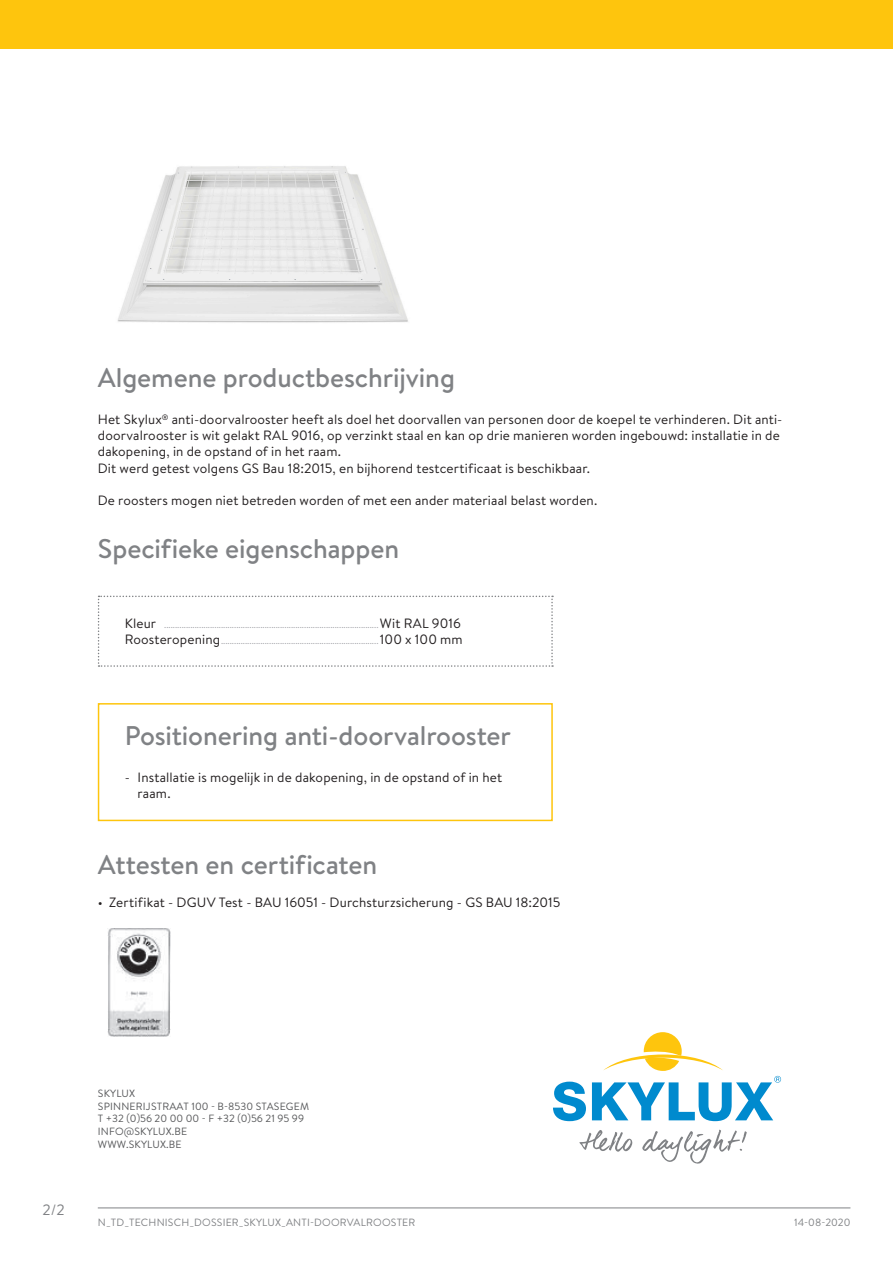
<style>
.page{position:relative;width:893px;height:1263px;background:#fff}
.page>*{position:absolute;margin:0;border:0;box-sizing:border-box;transform-origin:0 0}
.Titel_2{font:500 27px "Brandon Text";letter-spacing:-.005em;color:#808285}
.t1{font:15px "Brandon Text";color:#808285}
.tekst{font:13.5px/16.2px "Brandon Text";letter-spacing:.01em;color:#231f20}
.tekst_cursief{font:13.5px "Brandon Text";letter-spacing:.01em;color:#231f20}
.tekst_insprong{font:13.5px/16.2px "Brandon Text";letter-spacing:.01em;color:#231f20}
.t2{font:10.5px "Brandon Text";letter-spacing:.02em;color:#57585a}
.t3{font:10.5px "Brandon Text";letter-spacing:.02em;color:#808285}
.t4{font:10.5px "Brandon Text";color:#57585a}
.tekst_tabel{font:9px "Brandon Text";color:#a8a9ad}
.s1{font-size:13.5px;color:#231f20}
</style>
<div class="page">
<svg style="left:98px;top:596px;width:455px;height:71px"></svg>
<hr style="left:98px;top:1207px;width:752px;height:1px;background:#808285">
<div style="left:0;top:0;width:893px;height:49px;background:#fec50d"></div>
<div style="left:511px;top:1008px;width:353px;height:201px;background:#fff"></div>
<svg style="left:553px;top:1081px;width:33px;height:40px"></svg>
<svg style="left:579px;top:1130px;width:53px;height:22px"></svg>
<svg style="left:642px;top:1130px;width:105px;height:34px"></svg>
<svg style="left:592px;top:1032px;width:189px;height:89px"></svg>
<div style="left:98px;top:703px;width:455px;height:118px;border:2px solid #fec50d"></div>
<img style="left:107px;top:928px;width:64px;height:109px">
<img style="left:117px;top:166px;width:291px;height:157px">
<p class="Titel_2" style="left:98px;top:359px;width:359px">Algemene productbeschrijving</p>
<p class="tekst" style="left:98px;top:411px;width:686px">Het Skylux<sup>®</sup> anti-doorvalrooster heeft als doel het doorvallen van personen door de koepel te verhinderen. Dit anti&shy;doorvalrooster is wit gelakt RAL 9016, op verzinkt staal en kan op drie manieren worden ingebouwd: installatie in de dakopening, in de opstand of in het raam.</p>
<p class="tekst" style="left:98px;top:459px;width:494px">Dit werd getest volgens GS Bau 18:2015, en bijhorend testcertificaat is beschikbaar.</p>
<p class="tekst" style="left:98px;top:492px;width:501px">De roosters mogen niet betreden worden of met een ander materiaal belast worden.</p>
<p class="Titel_2" style="left:98px;top:530px;width:303px">Specifieke eigenschappen</p>
<p class="tekst_tabel" style="left:125px;top:618px;width:338px"><span class="s1">Kleur</span> .................................................................................................. <span class="s1">Wit RAL 9016</span></p>
<p class="tekst_tabel" style="left:125px;top:635px;width:339px"><span class="s1">Roosteropening</span>........................................................................ <span class="s1">100 x 100 mm</span></p>
<p class="Titel_2" style="left:125px;top:717px;width:388px">Positionering anti-doorvalrooster</p>
<p class="tekst_insprong" style="left:138px;top:769px;width:366px;text-indent:-13px">- Installatie is mogelijk in de dakopening, in de opstand of in het raam.</p>
<p class="Titel_2" style="left:98px;top:846px;width:281px">Attesten en certificaten</p>
<p class="tekst_cursief" style="left:98px;top:893px;width:464px">• Zertifikat - DGUV Test - BAU 16051 - Durchsturzsicherung - GS BAU 18:2015</p>
<p class="t1" style="left:43px;top:1199px;width:24px">2/2</p>
<p class="t2" style="left:98px;top:1086px;width:39px">SKYLUX</p>
<p class="t2" style="left:98px;top:1099px;width:213px">SPINNERIJSTRAAT 100 - B-8530 STASEGEM</p>
<p class="t4" style="left:98px;top:1111px;width:208px">T +32 (0)56 20 00 00 - F +32 (0)56 21 95 99</p>
<p class="t2" style="left:98px;top:1124px;width:91px">INFO@SKYLUX.BE</p>
<p class="t2" style="left:98px;top:1137px;width:85px">WWW.SKYLUX.BE</p>
<p class="t3" style="left:98px;top:1215px;width:319px">N_TD_TECHNISCH_DOSSIER_SKYLUX_ANTI-DOORVALROOSTER</p>
<p class="t3" style="left:794px;top:1215px;width:58px">14-08-2020</p>
</div>
